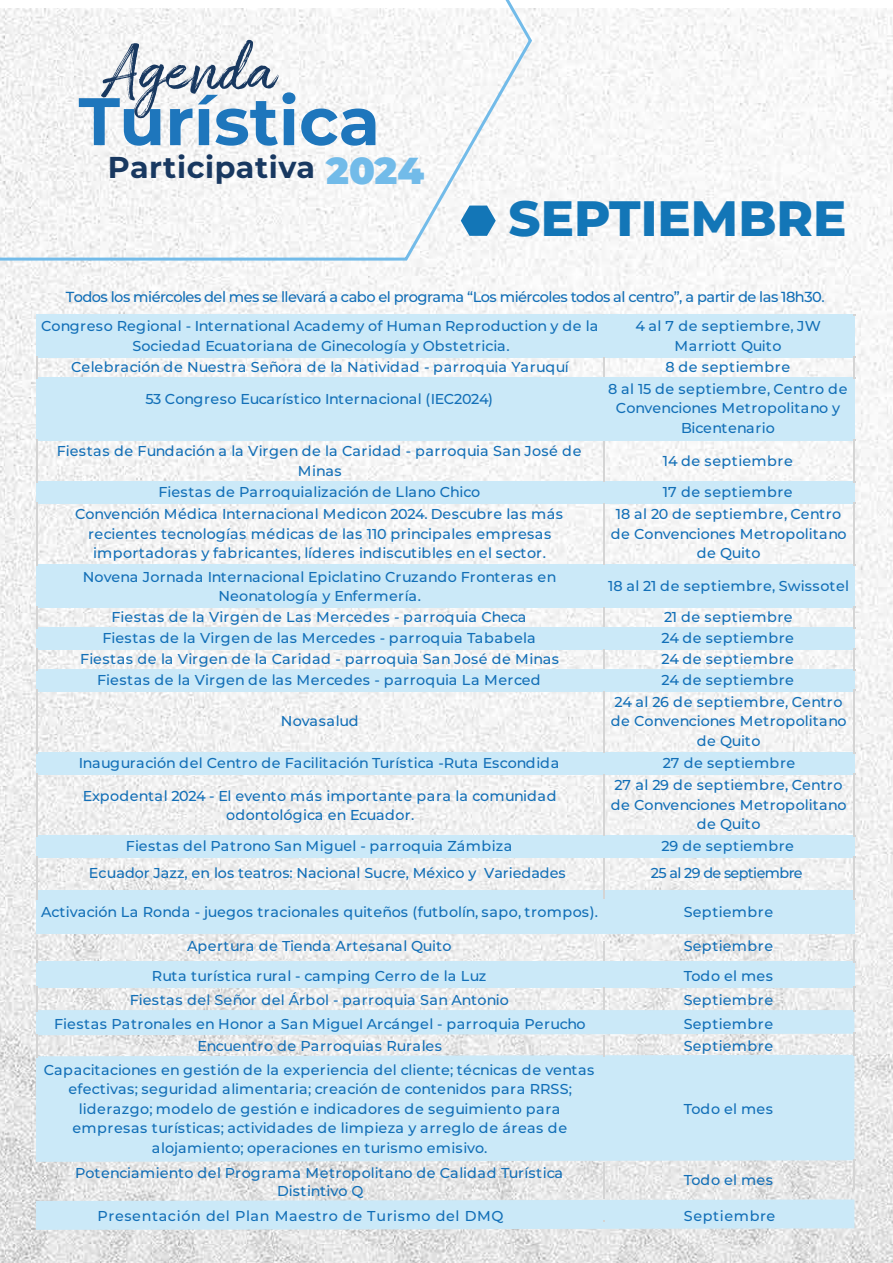
<style>
.page{position:relative;width:893px;height:1263px;background:#fff}
.page>*{position:absolute;margin:0;border:0;box-sizing:border-box;transform-origin:0 0}
.t1{font:800 49.65px "Montserrat";color:#1376b7}
.t2{font:700 30.15px "Montserrat";letter-spacing:.02em;color:#183860}
.t3{font:500 14.55px "Montserrat";letter-spacing:-.035em;color:#126fb7}
.t4{font:500 14.4px/19.5px "Montserrat";letter-spacing:.025em;color:#126fb7;text-align:center}
.t5{font:500 14.4px/19.5px "Montserrat";color:#126fb7;text-align:center}
.t6{font:500 14.4px/19.5px "Montserrat";letter-spacing:.005em;color:#126fb7;text-align:center}
.t7{font:500 14.4px "Montserrat";letter-spacing:.045em;color:#126fb7}
.t8{font:500 14.4px "Montserrat";letter-spacing:-.005em;color:#126fb7}
.t9{font:500 14.4px "Montserrat";letter-spacing:-.04em;color:#126fb7}
.s1{font-weight:900;font-size:37.5px;color:#72bbe9}
</style>
<div class="page">
<img style="left:0;top:9px;width:893px;height:1254px">
<svg style="left:0;top:0;width:534px;height:262px"></svg>
<svg style="left:461px;top:206px;width:35px;height:30px"></svg>
<svg style="left:79px;top:40px;width:216px;height:106px"></svg>
<svg style="left:301px;top:109px;width:74px;height:37px"></svg>
<div style="left:36px;top:314px;width:818px;height:43px;background:#cbe9f8"></div>
<div style="left:36px;top:377px;width:818px;height:64px;background:#cbe9f8"></div>
<div style="left:36px;top:481px;width:818px;height:22px;background:#cbe9f8"></div>
<div style="left:36px;top:565px;width:818px;height:43px;background:#cbe9f8"></div>
<div style="left:36px;top:627px;width:818px;height:22px;background:#cbe9f8"></div>
<div style="left:36px;top:669px;width:818px;height:22px;background:#cbe9f8"></div>
<div style="left:36px;top:752px;width:818px;height:22px;background:#cbe9f8"></div>
<div style="left:36px;top:836px;width:818px;height:22px;background:#cbe9f8"></div>
<div style="left:36px;top:891px;width:818px;height:43px;background:#cbe9f8"></div>
<div style="left:36px;top:961px;width:818px;height:26px;background:#cbe9f8"></div>
<div style="left:36px;top:1057px;width:818px;height:105px;background:#cbe9f8"></div>
<svg style="left:36px;top:356px;width:1px;height:22px"></svg>
<svg style="left:603px;top:357px;width:1px;height:20px"></svg>
<hr style="left:36px;top:441px;width:1px;height:40px;background:#d4d4d4">
<hr style="left:603px;top:441px;width:1px;height:40px;background:#d4d4d4">
<hr style="left:853px;top:441px;width:1px;height:40px;background:#d4d4d4">
<hr style="left:36px;top:503px;width:1px;height:62px;background:#d4d4d4">
<hr style="left:603px;top:503px;width:1px;height:62px;background:#d4d4d4">
<hr style="left:853px;top:503px;width:1px;height:62px;background:#d4d4d4">
<svg style="left:36px;top:606px;width:1px;height:22px"></svg>
<svg style="left:603px;top:608px;width:1px;height:19px"></svg>
<svg style="left:36px;top:648px;width:1px;height:22px"></svg>
<svg style="left:603px;top:649px;width:1px;height:20px"></svg>
<hr style="left:36px;top:691px;width:1px;height:61px;background:#d4d4d4">
<hr style="left:603px;top:691px;width:1px;height:61px;background:#d4d4d4">
<hr style="left:853px;top:691px;width:1px;height:61px;background:#d4d4d4">
<hr style="left:36px;top:774px;width:1px;height:62px;background:#d4d4d4">
<hr style="left:603px;top:774px;width:1px;height:62px;background:#d4d4d4">
<hr style="left:853px;top:774px;width:1px;height:62px;background:#d4d4d4">
<hr style="left:36px;top:858px;width:1px;height:40px;background:#d4d4d4">
<hr style="left:603px;top:858px;width:1px;height:40px;background:#d4d4d4">
<hr style="left:853px;top:858px;width:1px;height:40px;background:#d4d4d4">
<svg style="left:36px;top:940px;width:1px;height:22px"></svg>
<svg style="left:603px;top:941px;width:1px;height:20px"></svg>
<hr style="left:603px;top:1162px;width:1px;height:36px;background:#d4d4d4">
<hr style="left:853px;top:1160px;width:1px;height:30px;background:#d4d4d4">
<svg style="left:36px;top:1199px;width:818px;height:31px;background:#cce8f6"></svg>
<svg style="left:853px;top:356px;width:3px;height:22px"></svg>
<svg style="left:853px;top:606px;width:3px;height:22px"></svg>
<svg style="left:853px;top:648px;width:3px;height:22px"></svg>
<svg style="left:853px;top:940px;width:3px;height:22px"></svg>
<svg style="left:36px;top:986px;width:820px;height:71px"></svg>
<h2 class="t2" style="left:108px;top:145px;width:318px">Participativa <span class="s1">2024</span></h2>
<h1 class="t1" style="left:509px;top:185px;width:340px">SEPTIEMBRE</h1>
<p class="t3" style="left:66px;top:286px;width:760px">Todos los miércoles del mes se llevará a cabo el programa “Los miércoles todos al centro”, a partir de las 18h30.</p>
<p class="t6" style="left:41px;top:316px;width:559px">Congreso Regional - International Academy of Human Reproduction y de la<br>Sociedad Ecuatoriana de Ginecología y Obstetricia.</p>
<p class="t4" style="left:635px;top:316px;width:187px">4 al 7 de septiembre, JW<br>Marriott Quito</p>
<p class="t4" style="left:71px;top:356px;width:499px">Celebración de Nuestra Señora de la Natividad - parroquia Yaruquí</p>
<p class="t4" style="left:665px;top:356px;width:126px">8 de septiembre</p>
<p class="t8" style="left:145px;top:389px;width:349px">53 Congreso Eucarístico Internacional (IEC2024)</p>
<p class="t4" style="left:608px;top:378px;width:241px">8 al 15 de septiembre, Centro de<br>Convenciones Metropolitano y<br>Bicentenario</p>
<p class="t4" style="left:57px;top:441px;width:526px">Fiestas de Fundación a la Virgen de la Caridad - parroquia San José de<br>Minas</p>
<p class="t4" style="left:663px;top:450px;width:131px">14 de septiembre</p>
<p class="t6" style="left:158px;top:481px;width:323px">Fiestas de Parroquialización de Llano Chico</p>
<p class="t4" style="left:663px;top:481px;width:131px">17 de septiembre</p>
<p class="t4" style="left:75px;top:504px;width:490px">Convención Médica Internacional Medicon 2024. Descubre las más recientes tecnologías médicas de las 110 principales empresas importadoras y fabricantes, líderes indiscutibles en el sector.</p>
<p class="t4" style="left:611px;top:504px;width:237px">18 al 20 de septiembre, Centro de Convenciones Metropolitano de Quito</p>
<p class="t6" style="left:83px;top:566px;width:475px">Novena Jornada Internacional Epiclatino Cruzando Fronteras en<br>Neonatología y Enfermería.</p>
<p class="t4" style="left:608px;top:575px;width:243px">18 al 21 de septiembre, Swissotel</p>
<p class="t4" style="left:112px;top:606px;width:416px">Fiestas de la Virgen de Las Mercedes - parroquia Checa</p>
<p class="t4" style="left:664px;top:606px;width:130px">21 de septiembre</p>
<p class="t4" style="left:102px;top:627px;width:435px">Fiestas de la Virgen de las Mercedes - parroquia Tababela</p>
<p class="t4" style="left:661px;top:627px;width:134px">24 de septiembre</p>
<p class="t4" style="left:80px;top:648px;width:480px">Fiestas de la Virgen de la Caridad - parroquia San José de Minas</p>
<p class="t4" style="left:661px;top:648px;width:134px">24 de septiembre</p>
<p class="t4" style="left:97px;top:669px;width:445px">Fiestas de la Virgen de las Mercedes - parroquia La Merced</p>
<p class="t4" style="left:661px;top:669px;width:134px">24 de septiembre</p>
<p class="t6" style="left:281px;top:711px;width:79px">Novasalud</p>
<p class="t4" style="left:611px;top:691px;width:237px">24 al 26 de septiembre, Centro de Convenciones Metropolitano de Quito</p>
<p class="t5" style="left:79px;top:752px;width:482px">Inauguración del Centro de Facilitación Turística -Ruta Escondida</p>
<p class="t4" style="left:663px;top:752px;width:134px">27 de septiembre</p>
<p class="t5" style="left:83px;top:785px;width:475px">Expodental 2024 - El evento más importante para la comunidad odontológica en Ecuador.</p>
<p class="t4" style="left:611px;top:775px;width:237px">27 al 29 de septiembre, Centro de Convenciones Metropolitano de Quito</p>
<p class="t4" style="left:126px;top:836px;width:388px">Fiestas del Patrono San Miguel - parroquia Zámbiza</p>
<p class="t4" style="left:661px;top:836px;width:134px">29 de septiembre</p>
<p class="t5" style="left:89px;top:863px;width:478px">Ecuador Jazz, en los teatros: Nacional Sucre, México y Variedades</p>
<p class="t9" style="left:651px;top:863px;width:153px">25 al 29 de septiembre</p>
<p class="t5" style="left:41px;top:901px;width:558px">Activación La Ronda - juegos tracionales quiteños (futbolín, sapo, trompos).</p>
<p class="t4" style="left:684px;top:901px;width:91px">Septiembre</p>
<p class="t4" style="left:187px;top:936px;width:266px">Apertura de Tienda Artesanal Quito</p>
<p class="t4" style="left:684px;top:936px;width:91px">Septiembre</p>
<p class="t4" style="left:152px;top:965px;width:336px">Ruta turística rural - camping Cerro de la Luz</p>
<p class="t4" style="left:684px;top:965px;width:91px">Todo el mes</p>
<p class="t4" style="left:130px;top:989px;width:381px">Fiestas del Señor del Árbol - parroquia San Antonio</p>
<p class="t4" style="left:684px;top:989px;width:91px">Septiembre</p>
<p class="t4" style="left:54px;top:1013px;width:533px">Fiestas Patronales en Honor a San Miguel Arcángel - parroquia Perucho</p>
<p class="t4" style="left:684px;top:1013px;width:91px">Septiembre</p>
<p class="t4" style="left:198px;top:1036px;width:246px">Encuentro de Parroquias Rurales</p>
<p class="t4" style="left:684px;top:1036px;width:91px">Septiembre</p>
<p class="t4" style="left:44px;top:1059px;width:552px">Capacitaciones en gestión de la experiencia del cliente; técnicas de ventas efectivas; seguridad alimentaria; creación de contenidos para RRSS; liderazgo; modelo de gestión e indicadores de seguimiento para empresas turísticas; actividades de limpieza y arreglo de áreas de alojamiento; operaciones en turismo emisivo.</p>
<p class="t4" style="left:684px;top:1098px;width:91px">Todo el mes</p>
<p class="t4" style="left:75px;top:1163px;width:489px;line-height:18px">Potenciamiento del Programa Metropolitano de Calidad Turística<br>Distintivo Q</p>
<p class="t4" style="left:684px;top:1170px;width:91px">Todo el mes</p>
<p class="t7" style="left:97px;top:1205px;width:408px">Presentación del Plan Maestro de Turismo del DMQ</p>
<p class="t7" style="left:684px;top:1205px;width:93px">Septiembre</p>
</div>
